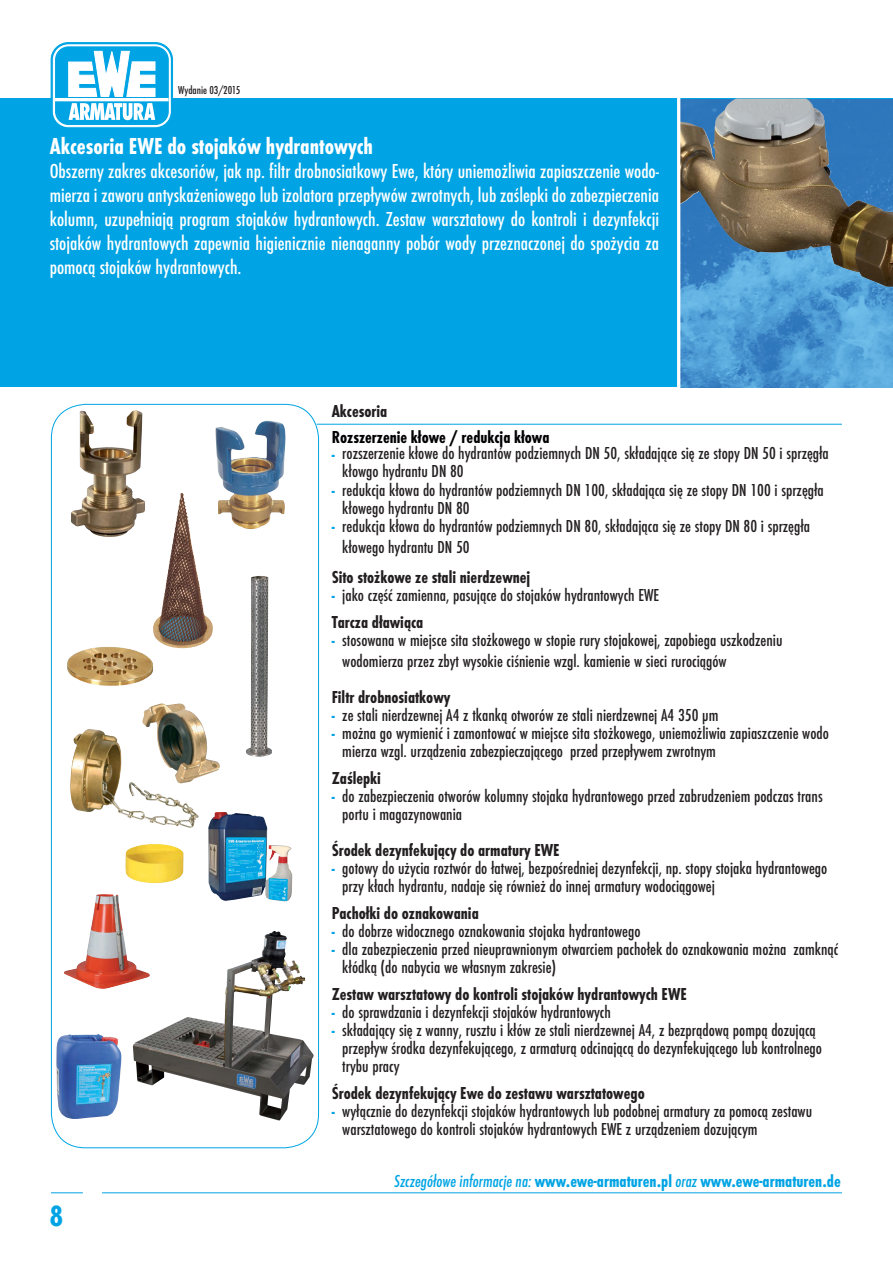
<style>
.page{position:relative;width:893px;height:1263px;background:#fff}
.page>*{position:absolute;margin:0;border:0;box-sizing:border-box;transform-origin:0 0}
.t1{font:700 condensed 27px "Futura Com";color:#00a4e4}
.t2{font:700 condensed 24px "Futura TCE";color:#fff}
.t3{font:500 condensed 21px/24px "Futura TCE";color:#fff;text-align:justify}
.t4{font:500 condensed 18px/18px "Futura TCE";color:#231f20}
.t5{font:700 condensed 18px "Futura TCE";color:#231f20}
.t6{font:700 condensed 18px "Futura TCE";color:#00a4e4}
.t7{font:700 condensed 18px "Futura TCE";color:#020204}
.t8{font:500 condensed 12px "Futura TCE";color:#231f20}
.s1{font-weight:700;color:#00a4e4}
.s2{font-weight:700}
.s3{font-family:"Futura TCE Medi Cond Obli";font-weight:400;font-stretch:normal}
</style>
<div class="page">
<div style="left:0;top:99px;width:893px;height:288px;background:#00a4e4"></div>
<hr style="left:102px;top:1192px;width:740px;height:1px;background:#00a4e4">
<hr style="left:51px;top:1192px;width:32px;height:1px;background:#00a4e4">
<div style="left:51px;top:43px;width:122px;height:86px;border:1px solid #00a4e4;border-radius:17px"></div>
<svg style="left:53px;top:45px;width:117px;height:82px"></svg>
<div style="left:53px;top:45px;width:117px;height:82px;border:1px solid #fff;border-radius:15px"></div>
<div style="left:56px;top:47px;width:112px;height:77px;background:#00a4e4;border-radius:13px"></div>
<div style="left:56px;top:47px;width:112px;height:77px;border:1px solid #00a4e4;border-radius:13px"></div>
<svg style="left:69px;top:51px;width:86px;height:46px"></svg>
<div style="left:56px;top:99px;width:112px;height:2px;border:1px solid #fff"></div>
<svg style="left:69px;top:103px;width:86px;height:17px"></svg>
<hr style="left:317px;top:424px;width:525px;height:1px;background:#00a4e4">
<img style="left:215px;top:421px;width:52px;height:108px">
<div style="left:153px;top:493px;width:64px;height:155px;background:#fff"></div>
<img style="left:153px;top:493px;width:60px;height:155px">
<img style="left:246px;top:576px;width:26px;height:181px">
<img style="left:67px;top:647px;width:86px;height:39px">
<img style="left:142px;top:703px;width:78px;height:74px">
<img style="left:70px;top:729px;width:129px;height:99px">
<img style="left:125px;top:844px;width:59px;height:39px">
<img style="left:208px;top:812px;width:84px;height:89px">
<img style="left:64px;top:894px;width:69px;height:95px">
<img style="left:56px;top:1034px;width:66px;height:85px">
<img style="left:133px;top:931px;width:181px;height:189px">
<svg style="left:677px;top:98px;width:216px;height:290px;background:#5f88a3"></svg>
<img style="left:71px;top:411px;width:73px;height:126px">
<p class="t8" style="left:178px;top:83px;width:64px">Wydanie 03/2015</p>
<h2 class="t2" style="left:50px;top:132px;width:325px">Akcesoria EWE do stojaków hydrantowych</h2>
<p class="t3" style="left:50px;top:159px;width:611px">Obszerny zakres akcesoriów, jak np. filtr drobnosiatkowy Ewe, który uniemożliwia zapiaszczenie wodo&shy;mierza i zaworu antyskażeniowego lub izolatora przepływów zwrotnych, lub zaślepki do zabezpieczenia kolumn, uzupełniają program stojaków hydrantowych. Zestaw warsztatowy do kontroli i dezynfekcji stojaków hydrantowych zapewnia higienicznie nienaganny pobór wody przeznaczonej do spożycia za pomocą stojaków hydrantowych.</p>
<p class="t5" style="left:332px;top:401px;width:57px">Akcesoria</p>
<p class="t7" style="left:332px;top:427px;width:219px">Rozszerzenie kłowe / redukcja kłowa</p>
<p class="t4" style="left:342px;top:445px;width:488px;text-indent:-11px"><span class="s1">-</span> rozszerzenie kłowe do hydrantów podziemnych DN 50, składające się ze stopy DN 50 i sprzęgła kłowgo hydrantu DN 80</p>
<p class="t4" style="left:342px;top:481px;width:483px;text-indent:-11px"><span class="s1">-</span> redukcja kłowa do hydrantów podziemnych DN 100, składająca się ze stopy DN 100 i sprzęgła kłowego hydrantu DN 80</p>
<p class="t4" style="left:342px;top:515px;width:469px;line-height:21px;text-indent:-11px"><span class="s1">-</span> redukcja kłowa do hydrantów podziemnych DN 80, składająca się ze stopy DN 80 i sprzęgła kłowego hydrantu DN 50</p>
<p class="t5" style="left:332px;top:566px;width:200px">Sito stożkowe ze stali nierdzewnej</p>
<p class="t4" style="left:332px;top:581px;width:329px;line-height:27px"><span class="s1">-</span> jako część zamienna, pasujące do stojaków hydrantowych EWE<br><span class="s2">Tarcza dławiąca</span></p>
<p class="t4" style="left:342px;top:629px;width:442px;line-height:21px;text-indent:-11px"><span class="s1">-</span> stosowana w miejsce sita stożkowego w stopie rury stojakowej, zapobiega uszkodzeniu wodomierza przez zbyt wysokie ciśnienie wzgl. kamienie w sieci rurociągów</p>
<p class="t5" style="left:332px;top:686px;width:120px">Filtr drobnosiatkowy</p>
<p class="t4" style="left:332px;top:706px;width:388px"><span class="s1">-</span> ze stali nierdzewnej A4 z tkanką otworów ze stali nierdzewnej A4 350 μm</p>
<p class="t4" style="left:342px;top:724px;width:488px;text-indent:-11px"><span class="s1">-</span> można go wymienić i zamontować w miejsce sita stożkowego, uniemożliwia zapiaszczenie wodo mierza wzgl. urządzenia zabezpieczającego przed przepływem zwrotnym</p>
<p class="t5" style="left:332px;top:767px;width:51px">Zaślepki</p>
<p class="t4" style="left:342px;top:787px;width:482px;text-indent:-11px"><span class="s1">-</span> do zabezpieczenia otworów kolumny stojaka hydrantowego przed zabrudzeniem podczas trans portu i magazynowania</p>
<p class="t5" style="left:332px;top:839px;width:230px">Środek dezynfekujący do armatury EWE</p>
<p class="t4" style="left:342px;top:859px;width:487px;text-indent:-11px"><span class="s1">-</span> gotowy do użycia roztwór do łatwej, bezpośredniej dezynfekcji, np. stopy stojaka hydrantowego przy kłach hydrantu, nadaje się również do innej armatury wodociągowej</p>
<p class="t5" style="left:332px;top:902px;width:149px">Pachołki do oznakowania</p>
<p class="t4" style="left:332px;top:922px;width:310px"><span class="s1">-</span> do dobrze widocznego oznakowania stojaka hydrantowego</p>
<p class="t4" style="left:342px;top:940px;width:497px;text-indent:-11px"><span class="s1">-</span> dla zabezpieczenia przed nieuprawnionym otwarciem pachołek do oznakowania można zamknąć kłódką (do nabycia we własnym zakresie)</p>
<p class="t5" style="left:332px;top:983px;width:357px">Zestaw warsztatowy do kontroli stojaków hydrantowych EWE</p>
<p class="t4" style="left:332px;top:1003px;width:281px"><span class="s1">-</span> do sprawdzania i dezynfekcji stojaków hydrantowych</p>
<p class="t4" style="left:342px;top:1021px;width:481px;text-indent:-11px"><span class="s1">-</span> składający się z wanny, rusztu i kłów ze stali nierdzewnej A4, z bezprądową pompą dozującą przepływ środka dezynfekującego, z armaturą odcinającą do dezynfekującego lub kontrolnego trybu pracy</p>
<p class="t5" style="left:332px;top:1082px;width:315px">Środek dezynfekujący Ewe do zestawu warsztatowego</p>
<p class="t4" style="left:342px;top:1102px;width:471px;text-indent:-11px"><span class="s1">-</span> wyłącznie do dezynfekcji stojaków hydrantowych lub podobnej armatury za pomocą zestawu warsztatowego do kontroli stojaków hydrantowych EWE z urządzeniem dozującym</p>
<h1 class="t1" style="left:50px;top:1198px;width:15px">8</h1>
<p class="t6" style="left:394px;top:1171px;width:448px"><span class="s3">Szczegółowe informacje na:</span> www.ewe-armaturen.pl <span class="s3">oraz</span> www.ewe-armaturen.de</p>
</div>
